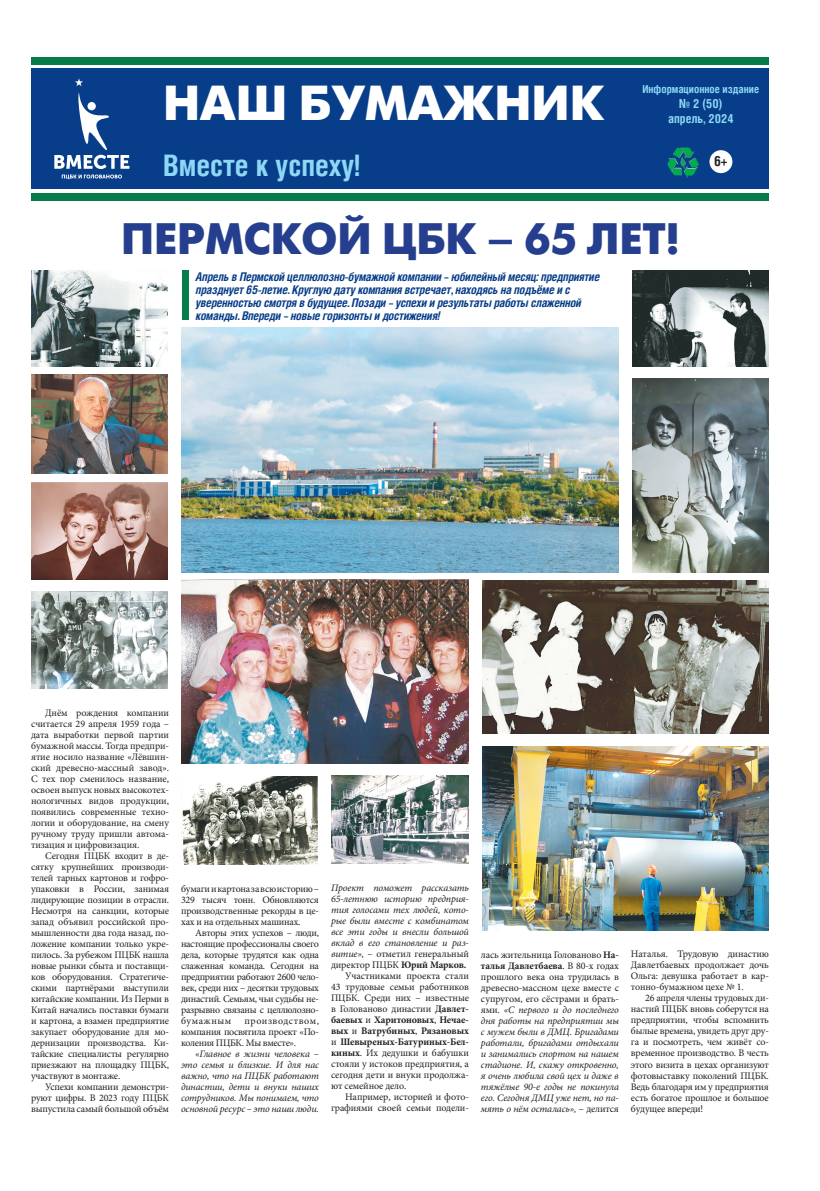
<style>
.page{position:relative;width:820px;height:1191px;background:#fff}
.page>*{position:absolute;margin:0;border:0;box-sizing:border-box;transform-origin:0 0}
.t1{font:700 49.1px "Futuris C";color:#fff}
.t2{font:700 44px "Futuris C";color:#253f8e}
.t3{font:700 29.6px "Helios Cond";color:#8dd7f7}
.t4{font:700 14px "Helios Cond";color:#231f20}
.t5{font:700 12.5px/15px "Helios Cond";color:#8dd7f7;text-align:center}
.t6{font:italic 700 12px/13px "Helios Cond";letter-spacing:-.02em;color:#083e89}
.t7{font:700 11px "Helios Cond";color:#8dd7f7}
.t8{font:10px/11px "Minion Pro";letter-spacing:-.015em;color:#231f20;text-align:justify}
.t9{font:italic 10px/11px "Minion Pro";letter-spacing:-.01em;color:#231f20;text-align:justify}
.t10{font:700 10px "Minion Pro";letter-spacing:-.01em;color:#231f20}
.s1{font-style:italic}
.s2{font-weight:700}
.s3{font-weight:400}
.s4{font-style:normal}
.s5{font-weight:700;font-style:normal}
</style>
<div class="page">
<div style="left:32px;top:69px;width:736px;height:120px;background:#083e89"></div>
<div style="left:32px;top:57px;width:736px;height:8px;background:#077b4a"></div>
<div style="left:31px;top:193px;width:737px;height:7px;background:#077b4a"></div>
<div style="left:709px;top:150px;width:23px;height:23px;background:#fff;border-radius:50%"></div>
<div style="left:182px;top:270px;width:6px;height:49px;background:#077b4a"></div>
<img style="left:679px;top:147px;width:15px;height:10px">
<svg style="left:54px;top:78px;width:75px;height:101px"></svg>
<img style="left:181px;top:327px;width:437px;height:246px">
<img style="left:181px;top:579px;width:287px;height:184px">
<img style="left:31px;top:483px;width:136px;height:96px">
<img style="left:31px;top:270px;width:136px;height:97px">
<img style="left:632px;top:270px;width:136px;height:97px">
<img style="left:482px;top:580px;width:286px;height:154px">
<img style="left:31px;top:375px;width:136px;height:98px">
<img style="left:632px;top:378px;width:136px;height:195px">
<img style="left:482px;top:746px;width:286px;height:185px">
<img style="left:332px;top:776px;width:136px;height:87px">
<img style="left:31px;top:592px;width:136px;height:96px">
<img style="left:181px;top:776px;width:136px;height:88px">
<h1 class="t1" style="left:163px;top:76px;width:442px">НАШ БУМАЖНИК</h1>
<h3 class="t3" style="left:163px;top:148px;width:198px">Вместе к успеху!</h3>
<p class="t7" style="left:642px;top:82px;width:118px">Информационное издание</p>
<p class="t5" style="left:667px;top:95px;width:67px">№ 2 (50) апрель, 2024</p>
<h3 class="t4" style="left:713px;top:152px;width:15px">6+</h3>
<h2 class="t2" style="left:121px;top:214px;width:560px">ПЕРМСКОЙ ЦБК – 65 ЛЕТ!</h2>
<p class="t6" style="left:196px;top:269px;width:405px">Апрель в Пермской целлюлозно-бумажной компании – юбилейный месяц: предприятие празднует 65-летие. Круглую дату компания встречает, находясь на подъёме и с уверенностью смотря в будущее. Позади – успехи и результаты работы слаженной команды. Впереди – новые горизонты и достижения!</p>
<p class="t8" style="left:31px;top:707px;width:139px;text-indent:14px">Днём рождения компании считается 29 апреля 1959 года – дата выработки первой партии бумажной массы. Тогда предпри&shy;ятие носило название «Лёвшин&shy;ский древесно-массный завод».<br>С тех пор сменилось название, освоен выпуск новых высокотех&shy;нологичных видов продукции, появились современные техно&shy;логии и оборудование, на смену ручному труду пришли автома&shy;тизация и цифровизация.</p>
<p class="t8" style="left:31px;top:850px;width:139px;text-indent:14px">Сегодня ПЦБК входит в де&shy;сятку крупнейших производи&shy;телей тарных картонов и гофро&shy;упаковки в России, занимая лидирующие позиции в отрасли.<br>Несмотря на санкции, которые запад объявил российской про&shy;мышленности два года назад, по&shy;ложение компании только укре&shy;пилось. За рубежом ПЦБК нашла новые рынки сбыта и поставщи&shy;ков оборудования. Стратегиче&shy;скими партнёрами выступили китайские компании. Из Перми в Китай начались поставки бумаги и картона, а взамен предприятие закупает оборудование для мо&shy;дернизации производства. Ки&shy;тайские специалисты регулярно приезжают на площадку ПЦБК, участвуют в монтаже.</p>
<p class="t8" style="left:31px;top:1081px;width:139px;text-indent:14px">Успехи компании демонстри&shy;руют цифры. В 2023 году ПЦБК выпустила самый большой объём</p>
<p class="t8" style="left:181px;top:883px;width:139px">бумаги и картона за всю историю – 329 тысяч тонн. Обновляются производственные рекорды в це&shy;хах и на отдельных машинах.</p>
<p class="t8" style="left:181px;top:927px;width:139px;text-indent:14px">Авторы этих успехов – люди, настоящие профессионалы своего дела, которые трудятся как одна слаженная команда. Сегодня на предприятии работают 2600 чело&shy;век, среди них – десятки трудовых династий. Семьям, чьи судьбы не&shy;разрывно связаны с целлюлозно&shy;бумажным</p>
<p class="t8" style="left:181px;top:1015px;width:139px;text-indent:64px">производством, компания посвятила проект «По&shy;коления ПЦБК. Мы вместе».</p>
<p class="t9" style="left:181px;top:1048px;width:139px;text-indent:14px">«Главное в жизни человека – это семья и близкие. И для нас важно, что на ПЦБК работают династии, дети и внуки наших сотрудников. Мы понимаем, что основной ресурс – это наши люди.</p>
<p class="t9" style="left:331px;top:882px;width:139px">Проект поможет рассказать</p>
<p class="t9" style="left:331px;top:893px;width:139px">65-летнюю историю предприя-</p>
<p class="t9" style="left:331px;top:904px;width:139px">тия голосами тех людей, кото-</p>
<p class="t9" style="left:331px;top:915px;width:139px">рые были вместе с комбинатом</p>
<p class="t9" style="left:331px;top:926px;width:139px">все эти годы и внесли большой</p>
<p class="t9" style="left:331px;top:937px;width:139px">вклад в его становление и раз-</p>
<p class="t8" style="left:331px;top:948px;width:139px"><span class="s1">витие»,</span> – отметил генеральный</p>
<p class="t8" style="left:331px;top:959px;width:137px">директор ПЦБК <span class="s2">Юрий Марков.</span></p>
<p class="t8" style="left:345px;top:970px;width:125px">Участниками проекта стали</p>
<p class="t8" style="left:331px;top:981px;width:139px">43 трудовые семьи работников</p>
<p class="t8" style="left:331px;top:992px;width:139px">ПЦБК. Среди них – известные</p>
<p class="t8" style="left:331px;top:1003px;width:139px">в Голованово династии <span class="s2">Давлет-</span></p>
<p class="t10" style="left:331px;top:1012px;width:139px">баевых <span class="s3">и</span> Харитоновых<span class="s3">,</span> Нечае-</p>
<p class="t10" style="left:331px;top:1023px;width:139px">вых <span class="s3">и</span> Ватрубиных<span class="s3">,</span> Рязановых</p>
<p class="t10" style="left:331px;top:1034px;width:139px"><span class="s3">и</span> Шевыреных-Батуриных-Бел-</p>
<p class="t8" style="left:331px;top:1047px;width:139px"><span class="s2">киных</span>. Их дедушки и бабушки</p>
<p class="t8" style="left:331px;top:1058px;width:139px">стояли у истоков предприятия, а</p>
<p class="t8" style="left:331px;top:1069px;width:139px">сегодня дети и внуки продолжа-</p>
<p class="t8" style="left:331px;top:1080px;width:77px">ют семейное дело.</p>
<p class="t8" style="left:345px;top:1091px;width:125px">Например, историей и фото-</p>
<p class="t8" style="left:331px;top:1102px;width:139px">графиями своей семьи подели-</p>
<p class="t9" style="left:481px;top:949px;width:139px"><span class="s4">лась жительница Голованово</span> <span class="s5">На&shy;талья Давлетбаева</span><span class="s4">. В 80-х годах прошлого века она трудилась в древесно-массном цехе вместе с супругом, его сёстрами и брать&shy;ями.</span> «С первого и до последнего дня работы на предприятии мы с мужем были в ДМЦ. Бригадами работали, бригадами отдыхали и занимались спортом на нашем стадионе. И, скажу откровенно, я очень любила свой цех и даже в тяжёлые 90-е годы не покинула его. Сегодня ДМЦ уже нет, но па&shy;мять о нём осталась», <span class="s4">– делится</span></p>
<p class="t8" style="left:630px;top:948px;width:139px">Наталья. Трудовую династию Давлетбаевых продолжает дочь Ольга: девушка работает в кар&shy;тонно-бумажном цехе № 1.</p>
<p class="t8" style="left:630px;top:992px;width:139px;text-indent:14px">26 апреля члены трудовых ди&shy;настий ПЦБК вновь соберутся на предприятии, чтобы вспомнить былые времена, увидеть друг дру&shy;га и посмотреть, чем живёт со&shy;временное производство. В честь этого визита в цехах организуют фотовыставку поколений ПЦБК.<br>Ведь благодаря им у предприятия есть богатое прошлое и большое будущее впереди!</p>
</div>
